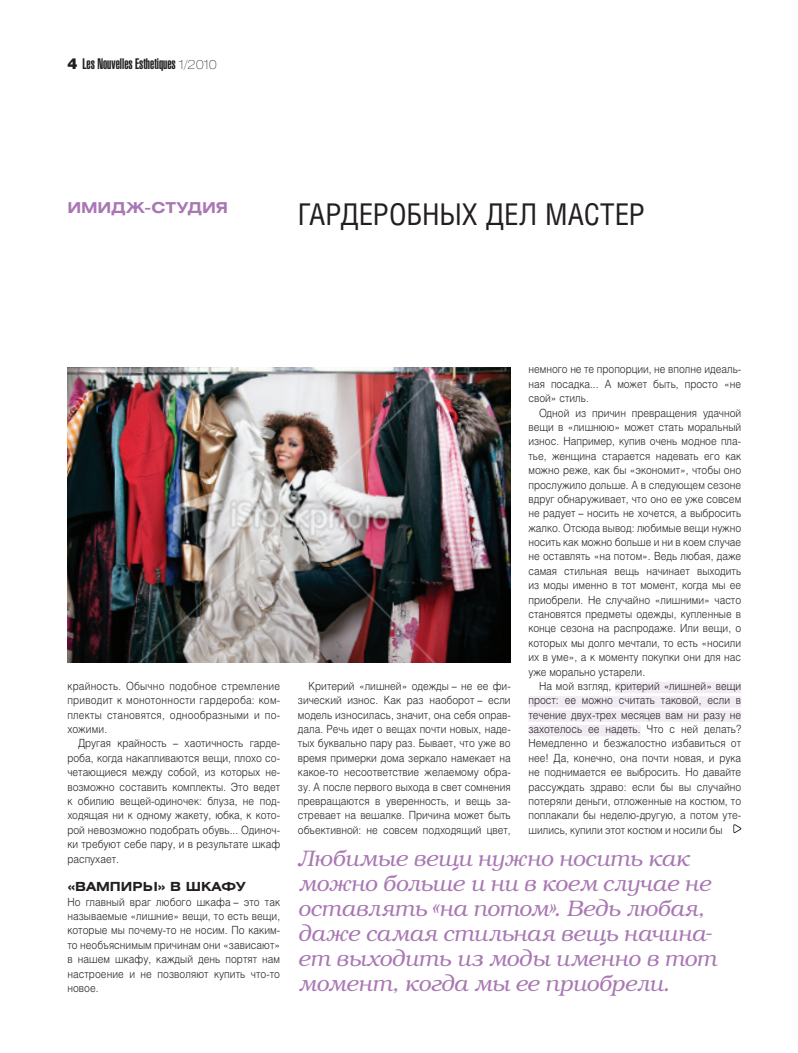
<style>
.page{position:relative;width:798px;height:1053px;background:#fff}
.page>*{position:absolute;margin:0;border:0;box-sizing:border-box;transform-origin:0 0}
.t1{font:30px "Helios Cond";letter-spacing:-.005em;color:#231f20}
.t2{font:italic 300 22.5px/25px "Bookman C";color:#a978b3}
.t3{font:15px "Helios Ultra Compressed";color:#231f20}
.t4{font:700 15px "Helios Ext";letter-spacing:-.01em;color:#a978b3}
.t5{font:700 12.5px "Helios Ext";color:#231f20}
.t6{font:300 11.25px/14.4px "Helios";color:#231f20;text-align:justify;scale:.9 1}
.s1{font-family:"Helios";font-weight:900}
.s2{font-family:"Helios Ext";font-weight:100;font-size:12.5px}
</style>
<div class="page">
<div style="left:615px;top:681px;width:126px;height:12px;background:#f1ebf4"></div>
<div style="left:528px;top:696px;width:213px;height:11px;background:#f1ebf4"></div>
<div style="left:528px;top:710px;width:213px;height:11px;background:#f1ebf4"></div>
<div style="left:528px;top:725px;width:112px;height:11px;background:#f1ebf4"></div>
<img style="left:67px;top:368px;width:443px;height:294px">
<svg style="left:733px;top:824px;width:8px;height:9px"></svg>
<h3 class="t3" style="left:67px;top:59px;width:151px"><span class="s1">4</span> Les Nouvelles Esthetiques <span class="s2">1/2010</span></h3>
<h3 class="t4" style="left:67px;top:202px;width:162px">ИМИДЖ-СТУДИЯ</h3>
<h1 class="t1" style="left:298px;top:203px;width:349px">ГАРДЕРОБНЫХ ДЕЛ МАСТЕР</h1>
<p class="t6" style="left:67px;top:679px;width:238px">крайность. Обычно подобное стремление приводит к монотонности гардероба: ком&shy;плекты становятся, однообразными и по&shy;хожими.</p>
<p class="t6" style="left:67px;top:737px;width:238px;text-indent:11px">Другая крайность – хаотичность гарде&shy;роба, когда накапливаются вещи, плохо со&shy;четающиеся между собой, из которых не&shy;возможно составить комплекты. Это ведет к обилию вещей-одиночек: блуза, не под&shy;ходящая ни к одному жакету, юбка, к кото&shy;рой невозможно подобрать обувь... Одиноч&shy;ки требуют себе пару, и в результате шкаф распухает.</p>
<p class="t5" style="left:67px;top:881px;width:180px">«ВАМПИРЫ» В ШКАФУ</p>
<p class="t6" style="left:67px;top:895px;width:238px">Но главный враг любого шкафа – это так называемые «лишние» вещи, то есть вещи, которые мы почему-то не носим. По каким&shy;то необъяснимым причинам они «зависают» в нашем шкафу, каждый день портят нам настроение и не позволяют купить что-то новое.</p>
<p class="t6" style="left:528px;top:363px;width:238px">немного не те пропорции, не вполне идеаль&shy;ная посадка... А может быть, просто «не свой» стиль.</p>
<p class="t6" style="left:528px;top:406px;width:238px;text-indent:11px">Одной из причин превращения удачной вещи в «лишнюю» может стать моральный износ. Например, купив очень модное пла&shy;тье, женщина старается надевать его как можно реже, как бы «экономит», чтобы оно прослужило дольше. А в следующем сезоне вдруг обнаруживает, что оно ее уже совсем не радует – носить не хочется, а выбросить жалко. Отсюда вывод: любимые вещи нужно носить как можно больше и ни в коем случае не оставлять «на потом». Ведь любая, даже самая стильная вещь начинает выходить из моды именно в тот момент, когда мы ее приобрели. Не случайно «лишними» часто становятся предметы одежды, купленные в конце сезона на распродаже. Или вещи, о которых мы долго мечтали, то есть «носили их в уме», а к моменту покупки они для нас уже морально устарели.</p>
<p class="t6" style="left:528px;top:679px;width:238px;text-indent:11px">На мой взгляд, критерий «лишней» вещи прост: ее можно считать таковой, если в течение двух-трех месяцев вам ни разу не захотелось ее надеть. Что с ней делать?<br>Немедленно и безжалостно избавиться от нее! Да, конечно, она почти новая, и рука не поднимается ее выбросить. Но давайте рассуждать здраво: если бы вы случайно потеряли деньги, отложенные на костюм, то поплакали бы неделю-другую, а потом уте&shy;шились, купили этот костюм и носили бы</p>
<h2 class="t2" style="left:298px;top:847px;width:419px">Любимые вещи нужно носить как можно больше и ни в коем случае не оставлять «на потом». Ведь любая, даже самая стильная вещь начина&shy;ет выходить из моды именно в тот момент, когда мы ее приобрели.</h2>
<p class="t6" style="left:298px;top:679px;width:238px;text-indent:11px">Критерий «лишней» одежды – не ее фи&shy;зический износ. Как раз наоборот – если модель износилась, значит, она себя оправ&shy;дала. Речь идет о вещах почти новых, наде&shy;тых буквально пару раз. Бывает, что уже во время примерки дома зеркало намекает на какое-то несоответствие желаемому обра&shy;зу. А после первого выхода в свет сомнения превращаются в уверенность, и вещь за&shy;стревает на вешалке. Причина может быть объективной: не совсем подходящий цвет,</p>
</div>
